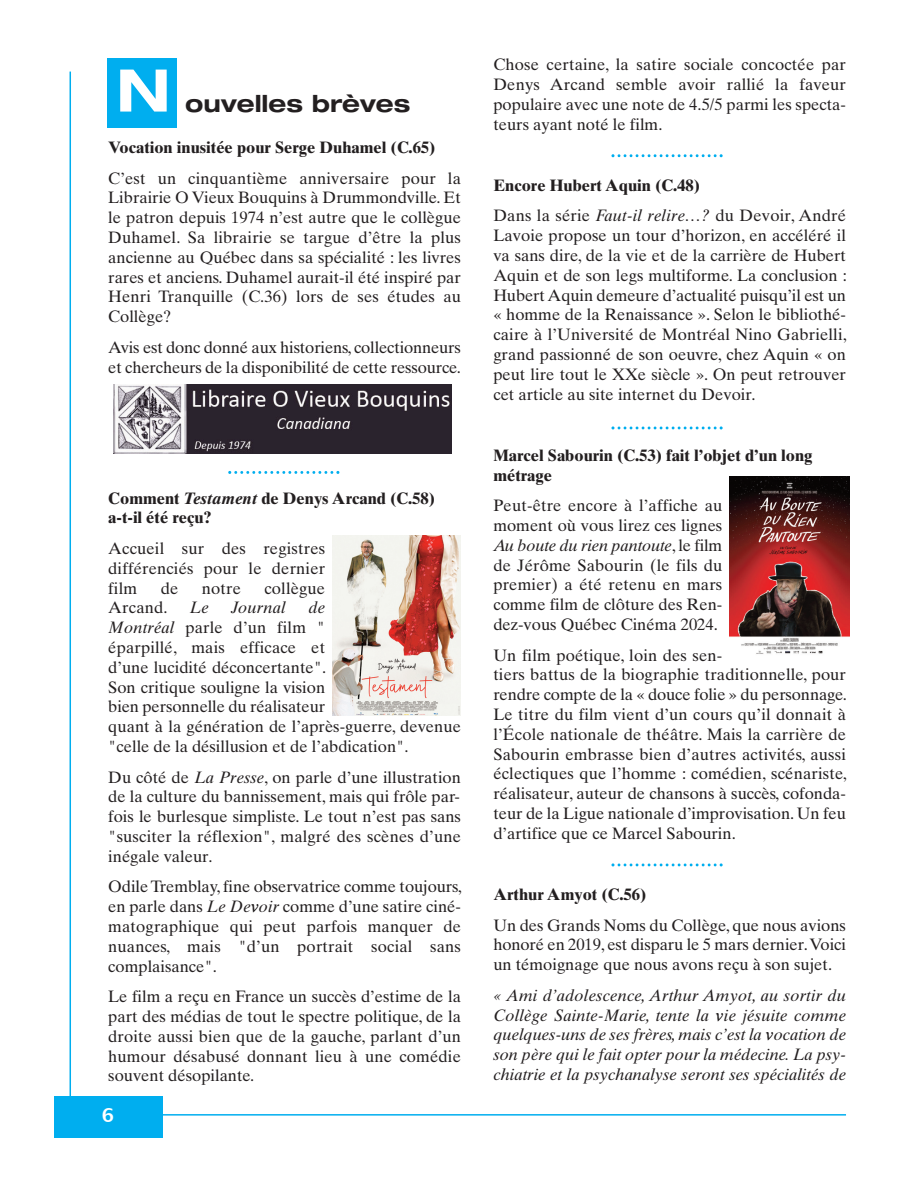
<style>
.page{position:relative;width:918px;height:1188px;background:#fff}
.page>*{position:absolute;margin:0;border:0;box-sizing:border-box;transform-origin:0 0}
.t1{font:700 expanded 58.8px "Helvetica Neue LT Std";color:#fff}
.t2{font:700 expanded 23.55px "Helvetica Neue LT Std";color:#231f20}
.t3{font:700 19.05px "Lucida Grande";color:#fff}
.t4{font:16.5px/19.8px "Times Ten";color:#231f20;text-align:justify}
.t5{font:italic 16.5px/19.8px "Times Ten";color:#231f20;text-align:justify}
.t6{font:700 16.5px/19.8px "Times Ten";color:#231f20}
.s1{font-style:italic}
</style>
<div class="page">
<img style="left:114px;top:385px;width:338px;height:69px">
<hr style="left:70px;top:72px;width:1px;height:1031px;background:#00aeef">
<hr style="left:155px;top:1114px;width:691px;height:2px;background:#00aeef">
<div style="left:54px;top:1096px;width:109px;height:42px;background:#00aeef"></div>
<div style="left:107px;top:58px;width:69px;height:69px;background:#00aeef"></div>
<svg style="left:228px;top:471px;width:111px;height:3px"></svg>
<svg style="left:611px;top:154px;width:112px;height:3px"></svg>
<svg style="left:611px;top:426px;width:112px;height:3px"></svg>
<svg style="left:611px;top:863px;width:112px;height:3px"></svg>
<img style="left:333px;top:535px;width:127px;height:180px">
<div style="left:730px;top:475px;width:128px;height:183px;background:linear-gradient(to bottom,#fff,#fff)"></div>
<img style="left:730px;top:477px;width:119px;height:179px">
<p class="t1" style="left:116px;top:69px;width:56px">N</p>
<p class="t2" style="left:185px;top:95px;width:226px">ouvelles brèves</p>
<p class="t6" style="left:108px;top:139px;width:329px">Vocation inusitée pour Serge Duhamel (C.65)</p>
<p class="t4" style="left:108px;top:170px;width:354px">C’est un cinquantième anniversaire pour la Librairie O Vieux Bouquins à Drummondville. Et le patron depuis 1974 n’est autre que le collègue Duhamel. Sa librairie se targue d’être la plus ancienne au Québec dans sa spécialité : les livres rares et anciens. Duhamel aurait-il été inspiré par Henri Tranquille (C.36) lors de ses études au Collège?</p>
<p class="t4" style="left:108px;top:339px;width:354px">Avis est donc donné aux historiens, collectionneurs et chercheurs de la disponibilité de cette ressource.</p>
<p class="t6" style="left:108px;top:490px;width:328px">Comment <span class="s1">Testament</span> de Denys Arcand (C.58) a-t-il été reçu?</p>
<p class="t4" style="left:108px;top:540px;width:218px">Accueil sur des registres différenciés pour le dernier film</p>
<p class="t4" style="left:161px;top:580px;width:19px">de</p>
<p class="t4" style="left:202px;top:580px;width:41px">notre</p>
<p class="t4" style="left:264px;top:580px;width:62px">collègue</p>
<p class="t4" style="left:108px;top:600px;width:61px">Arcand.</p>
<p class="t5" style="left:189px;top:600px;width:21px">Le</p>
<p class="t5" style="left:232px;top:600px;width:56px">Journal</p>
<p class="t4" style="left:108px;top:600px;width:354px;text-align:left;text-indent:200px"><span class="s1">de<br>Montréal</span> parle d’un film "<br>éparpillé, mais efficace et<br>d’une lucidité déconcertante".<br>Son critique souligne la vision<br>bien personnelle du réalisateur<br>quant à la génération de l’après-guerre, devenue "celle de la désillusion et de l’abdication".</p>
<p class="t4" style="left:108px;top:769px;width:354px">Du côté de <span class="s1">La Presse</span>, on parle d’une illustration de la culture du bannissement, mais qui frôle par&shy;fois le burlesque simpliste. Le tout n’est pas sans "susciter la réflexion", malgré des scènes d’une inégale valeur.</p>
<p class="t4" style="left:108px;top:879px;width:355px">Odile Tremblay, fine observatrice comme toujours, en parle dans <span class="s1">Le Devoir</span> comme d’une satire ciné&shy;matographique qui peut parfois manquer de nuances, mais "d’un portrait social sans complaisance".</p>
<p class="t4" style="left:108px;top:988px;width:354px">Le film a reçu en France un succès d’estime de la part des médias de tout le spectre politique, de la droite aussi bien que de la gauche, parlant d’un humour désabusé donnant lieu à une comédie souvent désopilante.</p>
<p class="t3" style="left:102px;top:1104px;width:14px">6</p>
<p class="t4" style="left:493px;top:56px;width:354px">Chose certaine, la satire sociale concoctée par Denys Arcand semble avoir rallié la faveur populaire avec une note de 4.5/5 parmi les specta&shy;teurs ayant noté le film.</p>
<p class="t6" style="left:493px;top:177px;width:208px">Encore Hubert Aquin (C.48)</p>
<p class="t4" style="left:493px;top:208px;width:355px">Dans la série <span class="s1">Faut-il relire…?</span> du Devoir, André Lavoie propose un tour d’horizon, en accéléré il va sans dire, de la vie et de la carrière de Hubert Aquin et de son legs multiforme. La conclusion :<br>Hubert Aquin demeure d’actualité puisqu’il est un « homme de la Renaissance ». Selon le bibliothé&shy;caire à l’Université de Montréal Nino Gabrielli, grand passionné de son oeuvre, chez Aquin « on peut lire tout le XXe siècle ». On peut retrouver cet article au site internet du Devoir.</p>
<p class="t6" style="left:493px;top:447px;width:321px">Marcel Sabourin (C.53) fait l’objet d’un long métrage</p>
<p class="t4" style="left:493px;top:497px;width:231px">Peut-être encore à l’affiche au moment où vous lirez ces lignes <span class="s1">Au boute du rien pantoute</span>, le film de Jérôme Sabourin (le fils du premier) a été retenu en mars comme film de clôture des Ren&shy;dez-vous Québec Cinéma 2024.</p>
<p class="t4" style="left:493px;top:647px;width:355px;text-align:left">Un film poétique, loin des sen-<br>tiers battus de la biographie traditionnelle, pour rendre compte de la « douce folie » du personnage.<br>Le titre du film vient d’un cours qu’il donnait à l’École nationale de théâtre. Mais la carrière de Sabourin embrasse bien d’autres activités, aussi éclectiques que l’homme : comédien, scénariste, réalisateur, auteur de chansons à succès, cofonda&shy;teur de la Ligue nationale d’improvisation. Un feu d’artifice que ce Marcel Sabourin.</p>
<p class="t6" style="left:493px;top:886px;width:155px">Arthur Amyot (C.56)</p>
<p class="t4" style="left:493px;top:917px;width:354px">Un des Grands Noms du Collège, que nous avions honoré en 2019, est disparu le 5 mars dernier. Voici un témoignage que nous avons reçu à son sujet.</p>
<p class="t5" style="left:493px;top:987px;width:354px">« Ami d’adolescence, Arthur Amyot, au sortir du Collège Sainte-Marie, tente la vie jésuite comme quelques-uns de ses frères, mais c’est la vocation de son père qui le fait opter pour la médecine. La psy&shy;chiatrie et la psychanalyse seront ses spécialités de</p>
</div>
